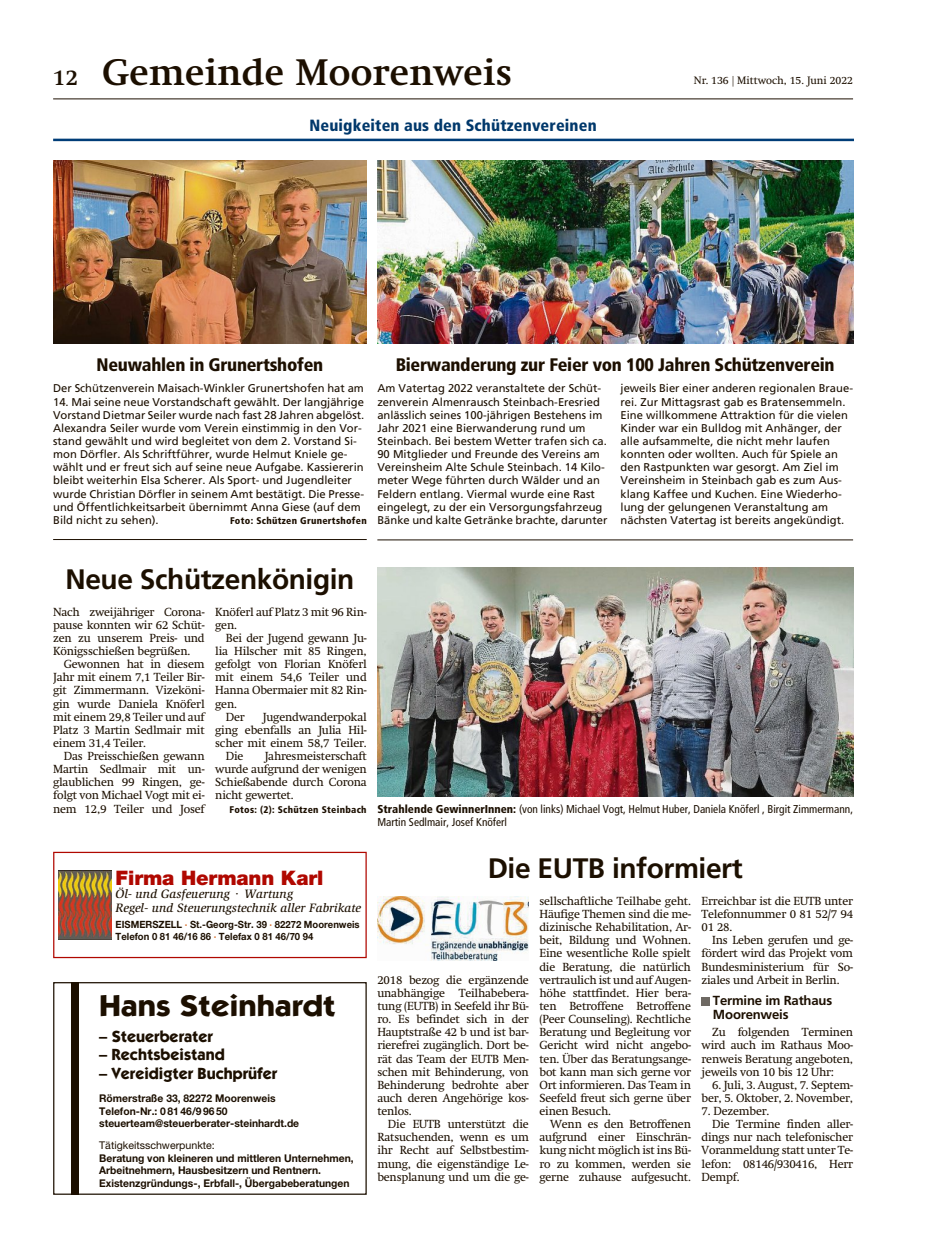
<style>
.page{position:relative;width:939px;height:1248px;background:#fff}
.page>*{position:absolute;margin:0;border:0;box-sizing:border-box;transform-origin:0 0}
.t1{font:700 36.25px "Swift";letter-spacing:.01em;color:#1c0f00}
.t2{font:700 30px "ITC Kabel Std";color:#1c0f00;scale:1.1 1}
.t3{font:700 28.12px "Frutiger";letter-spacing:-.015em;color:#1c0f00}
.t4{font:900 20px "Helvetica Neue LT Std";letter-spacing:-.005em;color:#b00800}
.t5{font:900 condensed 18.12px "Frutiger";letter-spacing:-.015em;color:#1c0f00}
.t6{font:700 16.25px "ITC Kabel Std";color:#1c0f00}
.t7{font:900 condensed 16.25px "Frutiger";letter-spacing:.01em;color:#00386b}
.t8{font:700 13.12px/13.1px "Frutiger";letter-spacing:-.015em;color:#1c0f00}
.t9{font:italic 500 12.5px/13.8px "Slimbach Std";color:#1c0f00}
.t10{font:11.62px/13.1px "Swift";letter-spacing:-.015em;color:#1c0f00;text-align:justify}
.t11{font:condensed 11.38px/13.1px "Frutiger";color:#1c0f00}
.t12{font:11.25px/13.1px "Frutiger";color:#1c0f00}
.t13{font:700 10.62px/12.5px "Helvetica Neue LT Std";color:#1c0f00}
.t14{font:10.62px "Swift";color:#1c0f00}
.t15{font:10.62px "Helvetica Neue LT Std";color:#1c0f00}
.t16{font:700 10px/12px "Helvetica Neue LT Std";color:#1c0f00;scale:.95 1}
.t17{font:900 condensed 9.75px "Frutiger";letter-spacing:.03em;color:#1c0f00}
.s1{font-size:21.25px}
.s2{font-weight:900;font-size:9.75px}
.s3{font-weight:900}
.s4{color:#d66621}
</style>
<div class="page">
<div style="left:53px;top:981px;width:314px;height:213px;border:1px solid #1c0f00"></div>
<div style="left:71px;top:981px;width:7px;height:213px;background:#1c0f00"></div>
<img style="left:58px;top:870px;width:53px;height:69px">
<div style="left:53px;top:851px;width:314px;height:107px;border:1px solid #b00800"></div>
<hr style="left:53px;top:99px;width:800px;height:1px;background:#1c0f00">
<div style="left:702px;top:997px;width:8px;height:8px;background:#6e6963"></div>
<img style="left:377px;top:896px;width:152px;height:64px">
<hr style="left:53px;top:139px;width:800px;height:2px;background:#003d78">
<hr style="left:53px;top:539px;width:314px;height:1px;background:#1c0f00">
<img style="left:53px;top:161px;width:314px;height:182px">
<hr style="left:377px;top:539px;width:476px;height:1px;background:#1c0f00">
<img style="left:377px;top:161px;width:476px;height:182px">
<img style="left:377px;top:568px;width:476px;height:228px">
<h1 class="t1" style="left:53px;top:59px;width:460px"><span class="s1">12</span> Gemeinde Moorenweis</h1>
<h3 class="t7" style="left:310px;top:120px;width:289px">Neuigkeiten aus den Schützenvereinen</h3>
<p class="t14" style="left:694px;top:77px;width:161px">Nr. 136 | Mittwoch, 15. Juni 2022</p>
<h3 class="t5" style="left:97px;top:358px;width:228px">Neuwahlen in Grunertshofen</h3>
<p class="t12" style="left:53px;top:383px;width:312px">Der Schützenverein Maisach-Winkler Grunertshofen hat am</p>
<p class="t12" style="left:53px;top:396px;width:313px">14. Mai seine neue Vorstandschaft gewählt. Der langjährige Vorstand Dietmar Seiler wurde nach fast 28 Jahren abgelöst.<br>Alexandra Seiler wurde vom Verein einstimmig in den Vor&shy;stand gewählt und wird begleitet von dem 2. Vorstand Si&shy;mon Dörfler. Als Schriftführer, wurde Helmut Kniele ge&shy;wählt und er freut sich auf seine neue Aufgabe. Kassiererin bleibt weiterhin Elsa Scherer. Als Sport- und Jugendleiter wurde Christian Dörfler in seinem Amt bestätigt. Die Presse&shy;und Öffentlichkeitsarbeit übernimmt Anna Giese (auf dem Bild nicht zu sehen).</p>
<p class="t17" style="left:230px;top:517px;width:138px">Foto: Schützen Grunertshofen</p>
<h3 class="t5" style="left:396px;top:358px;width:440px">Bierwanderung zur Feier von 100 Jahren Schützenverein</h3>
<p class="t12" style="left:377px;top:383px;width:232px">Am Vatertag 2022 veranstaltete der Schüt&shy;zenverein Almenrausch Steinbach-Eresried anlässlich seines 100-jährigen Bestehens im Jahr 2021 eine Bierwanderung rund um Steinbach. Bei bestem Wetter trafen sich ca.<br>90 Mitglieder und Freunde des Vereins am Vereinsheim Alte Schule Steinbach. 14 Kilo&shy;meter Wege führten durch Wälder und an Feldern entlang. Viermal wurde eine Rast eingelegt, zu der ein Versorgungsfahrzeug Bänke und kalte Getränke brachte, darunter</p>
<p class="t12" style="left:621px;top:383px;width:234px">jeweils Bier einer anderen regionalen Braue&shy;rei. Zur Mittagsrast gab es Bratensemmeln.<br>Eine willkommene Attraktion für die vielen Kinder war ein Bulldog mit Anhänger, der alle aufsammelte, die nicht mehr laufen konnten oder wollten. Auch für Spiele an den Rastpunkten war gesorgt. Am Ziel im Vereinsheim in Steinbach gab es zum Aus&shy;klang Kaffee und Kuchen. Eine Wiederho&shy;lung der gelungenen Veranstaltung am nächsten Vatertag ist bereits angekündigt.</p>
<h3 class="t3" style="left:65px;top:569px;width:290px">Neue Schützenkönigin</h3>
<p class="t10" style="left:53px;top:606px;width:153px">Nach zweijähriger Corona&shy;pause konnten wir 62 Schüt&shy;zen zu unserem Preis- und Königsschießen begrüßen.</p>
<p class="t10" style="left:53px;top:658px;width:153px;text-indent:11px">Gewonnen hat in diesem Jahr mit einem 7,1 Teiler Bir&shy;git Zimmermann. Vizeköni&shy;gin wurde Daniela Knöferl mit einem 29,8 Teiler und auf Platz 3 Martin Sedlmair mit einem 31,4 Teiler.</p>
<p class="t10" style="left:53px;top:750px;width:153px;text-indent:11px">Das Preisschießen gewann Martin Sedlmair mit un&shy;glaublichen 99 Ringen, ge&shy;folgt von Michael Vogt mit ei&shy;nem 12,9 Teiler und Josef</p>
<p class="t10" style="left:215px;top:606px;width:153px">Knöferl auf Platz 3 mit 96 Rin&shy;gen.</p>
<p class="t10" style="left:226px;top:632px;width:142px">Bei der Jugend gewann Ju-</p>
<p class="t10" style="left:215px;top:645px;width:153px">lia Hilscher mit 85 Ringen,</p>
<p class="t10" style="left:215px;top:658px;width:153px">gefolgt von Florian Knöferl</p>
<p class="t10" style="left:215px;top:672px;width:153px">mit einem 54,6 Teiler und</p>
<p class="t10" style="left:215px;top:685px;width:153px">Hanna Obermaier mit 82 Rin-</p>
<p class="t10" style="left:215px;top:698px;width:23px">gen.</p>
<p class="t10" style="left:226px;top:711px;width:20px">Der</p>
<p class="t10" style="left:263px;top:711px;width:105px">Jugendwanderpokal</p>
<p class="t10" style="left:215px;top:724px;width:153px">ging ebenfalls an Julia Hil-</p>
<p class="t10" style="left:215px;top:737px;width:153px">scher mit einem 58,7 Teiler.</p>
<p class="t10" style="left:226px;top:750px;width:19px">Die</p>
<p class="t10" style="left:215px;top:750px;width:153px;text-indent:50px">Jahresmeisterschaft wurde aufgrund der wenigen Schießabende durch Corona nicht gewertet.</p>
<p class="t11" style="left:377px;top:803px;width:477px;text-indent:-148px"><span class="s2">Fotos: (2): Schützen Steinbach</span> <span class="s3">Strahlende GewinnerInnen:</span> (von links) Michael Vogt, Helmut Huber, Daniela Knöferl , Birgit Zimmermann,<br>Martin Sedlmair, Josef Knöferl</p>
<h3 class="t4" style="left:116px;top:865px;width:209px">Firma Hermann Karl</h3>
<p class="t9" style="left:116px;top:888px;width:247px">Öl- und Gasfeuerung · Wartung<br>Regel- und Steuerungstechnik aller Fabrikate</p>
<p class="t16" style="left:116px;top:918px;width:258px">EISMERSZELL <span class="s4">·</span> St.-Georg-Str. 39 <span class="s4">·</span> 82272 Moorenweis<br>Telefon 0 81 46/16 86 <span class="s4">·</span> Telefax 0 81 46/70 94</p>
<h2 class="t2" style="left:99px;top:994px;width:217px">Hans Steinhardt</h2>
<h3 class="t6" style="left:99px;top:1030px;width:115px">– Steuerberater</h3>
<h3 class="t6" style="left:99px;top:1048px;width:127px">– Rechtsbeistand</h3>
<h3 class="t6" style="left:99px;top:1067px;width:179px">– Vereidigter Buchprüfer</h3>
<p class="t13" style="left:99px;top:1093px;width:202px">Römerstraße 33, 82272 Moorenweis<br>Telefon-Nr.: 08146/9 96 50 steuerteam@steuerberater-steinhardt.de</p>
<p class="t15" style="left:99px;top:1141px;width:117px">Tätigkeitsschwerpunkte:</p>
<p class="t13" style="left:99px;top:1152px;width:256px">Beratung von kleineren und mittleren Unternehmen,<br>Arbeitnehmern, Hausbesitzern und Rentnern.<br>Existenzgründungs-, Erbfall-, Übergabeberatungen</p>
<h3 class="t3" style="left:488px;top:858px;width:256px">Die EUTB informiert</h3>
<p class="t10" style="left:702px;top:895px;width:153px">Erreichbar ist die EUTB unter Telefonnummer 0 81 52/7 94<br>01 28.</p>
<p class="t10" style="left:702px;top:934px;width:153px;text-indent:11px">Ins Leben gerufen und ge&shy;fördert wird das Projekt vom Bundesministerium für So&shy;ziales und Arbeit in Berlin.</p>
<p class="t8" style="left:713px;top:995px;width:121px">Termine im Rathaus<br>Moorenweis</p>
<p class="t10" style="left:702px;top:1026px;width:153px;text-indent:11px">Zu folgenden Terminen wird auch im Rathaus Moo&shy;renweis Beratung angeboten, jeweils von 10 bis 12 Uhr:</p>
<p class="t10" style="left:702px;top:1079px;width:153px;text-align:right">6. Juli, 3. August, 7. Septem&shy;ber, 5. Oktober, 2. November,</p>
<p class="t10" style="left:702px;top:1105px;width:69px">7. Dezember.</p>
<p class="t10" style="left:712px;top:1118px;width:142px">Die Termine finden aller-</p>
<p class="t10" style="left:702px;top:1131px;width:153px">dings nur nach telefonischer</p>
<p class="t10" style="left:702px;top:1144px;width:153px">Voranmeldung statt unter Te-</p>
<p class="t10" style="left:702px;top:1158px;width:153px">lefon: 08146/930416, Herr</p>
<p class="t10" style="left:702px;top:1171px;width:40px">Dempf.</p>
<p class="t10" style="left:539px;top:895px;width:153px">sellschaftliche Teilhabe geht.<br>Häufige Themen sind die me&shy;dizinische Rehabilitation, Ar&shy;beit, Bildung und Wohnen.<br>Eine wesentliche Rolle spielt die Beratung, die natürlich vertraulich ist und auf Augen&shy;höhe stattfindet. Hier bera&shy;ten Betroffene Betroffene (Peer Counseling). Rechtliche Beratung und Begleitung vor Gericht wird nicht angebo&shy;ten. Über das Beratungsange&shy;bot kann man sich gerne vor Ort informieren. Das Team in Seefeld freut sich gerne über einen Besuch.</p>
<p class="t10" style="left:539px;top:1118px;width:153px;text-indent:11px">Wenn es den Betroffenen aufgrund einer Einschrän&shy;kung nicht möglich ist ins Bü&shy;ro zu kommen, werden sie gerne zuhause aufgesucht.</p>
<p class="t10" style="left:377px;top:974px;width:153px">2018 bezog die ergänzende unabhängige Teilhabebera&shy;tung (EUTB) in Seefeld ihr Bü&shy;ro. Es befindet sich in der Hauptstraße 42 b und ist bar&shy;rierefrei zugänglich. Dort be&shy;rät das Team der EUTB Men&shy;schen mit Behinderung, von Behinderung bedrohte aber auch deren Angehörige kos&shy;tenlos.</p>
<p class="t10" style="left:377px;top:1118px;width:153px;text-indent:11px">Die EUTB unterstützt die Ratsuchenden, wenn es um ihr Recht auf Selbstbestim&shy;mung, die eigenständige Le&shy;bensplanung und um die ge-</p>
</div>
